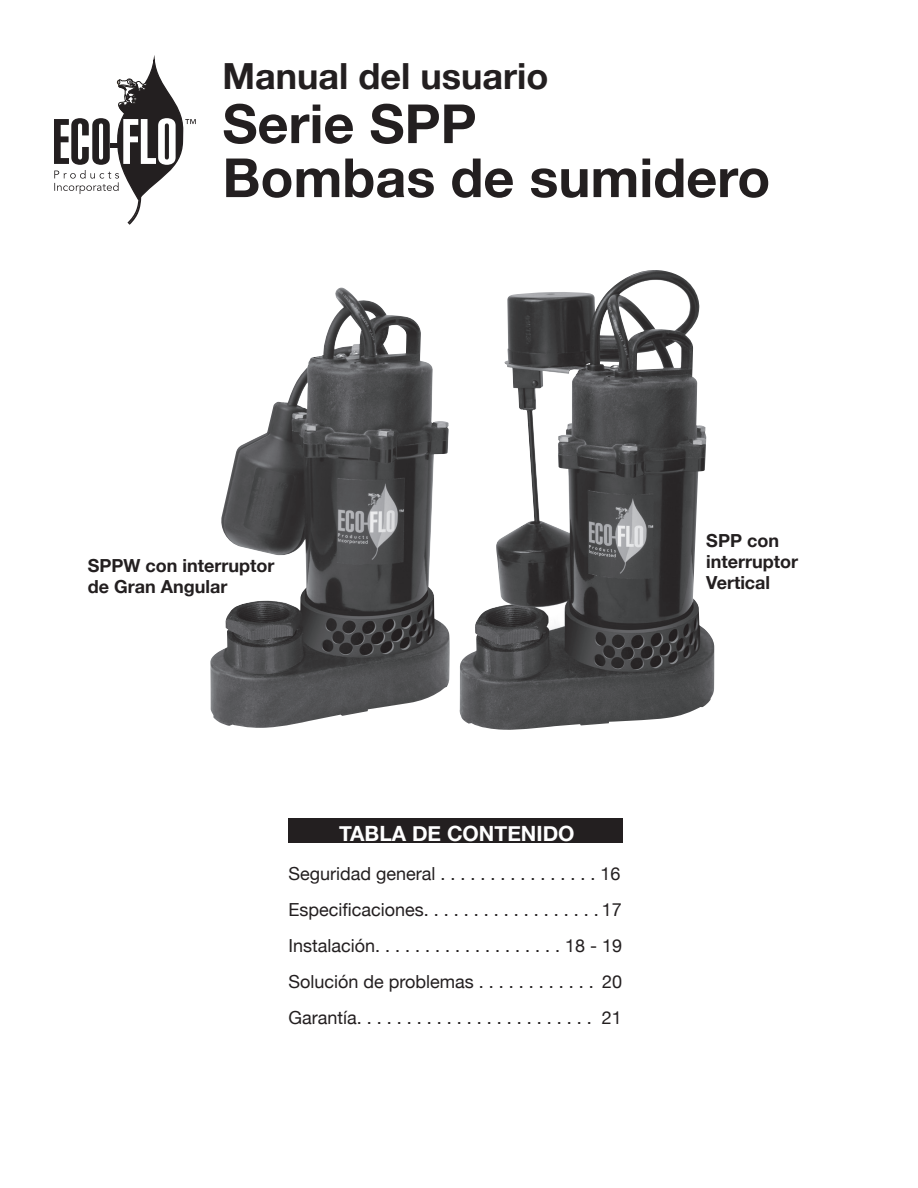
<style>
.page{position:relative;width:918px;height:1188px;background:#fff}
.page>*{position:absolute;margin:0;border:0;box-sizing:border-box;transform-origin:0 0}
.t1{font:700 54px/54px "Helvetica Neue";color:#231f20}
.t2{font:700 36px "Helvetica Neue";color:#231f20}
.t3{font:700 21px "Helvetica Neue";color:#fff}
.t4{font:18px/36px "Helvetica Neue";color:#231f20;text-align:justify}
.t5{font:700 18px/21px "Helvetica Neue";color:#231f20}
</style>
<div class="page">
<img style="left:210px;top:288px;width:240px;height:440px">
<img style="left:460px;top:270px;width:254px;height:460px">
<div style="left:288px;top:819px;width:335px;height:24px;background:#231f20"></div>
<svg style="left:54px;top:55px;width:142px;height:170px"></svg>
<h2 class="t2" style="left:222px;top:44px;width:327px">Manual del usuario</h2>
<h1 class="t1" style="left:222px;top:94px;width:549px">Serie SPP<br>Bombas de sumidero</h1>
<p class="t5" style="left:88px;top:554px;width:188px">SPPW con interruptor de Gran Angular</p>
<p class="t5" style="left:706px;top:529px;width:93px">SPP con interruptor<br>Vertical</p>
<p class="t3" style="left:339px;top:814px;width:237px">TABLA DE CONTENIDO</p>
<p class="t4" style="left:288px;top:855px;width:335px">Seguridad general . . . . . . . . . . . . . . . . 16<br>Especificaciones. . . . . . . . . . . . . . . . . . 17<br>Instalación. . . . . . . . . . . . . . . . . . . 18 - 19<br>Solución de problemas . . . . . . . . . . . . 20<br>Garantía. . . . . . . . . . . . . . . . . . . . . . . . 21</p>
</div>
